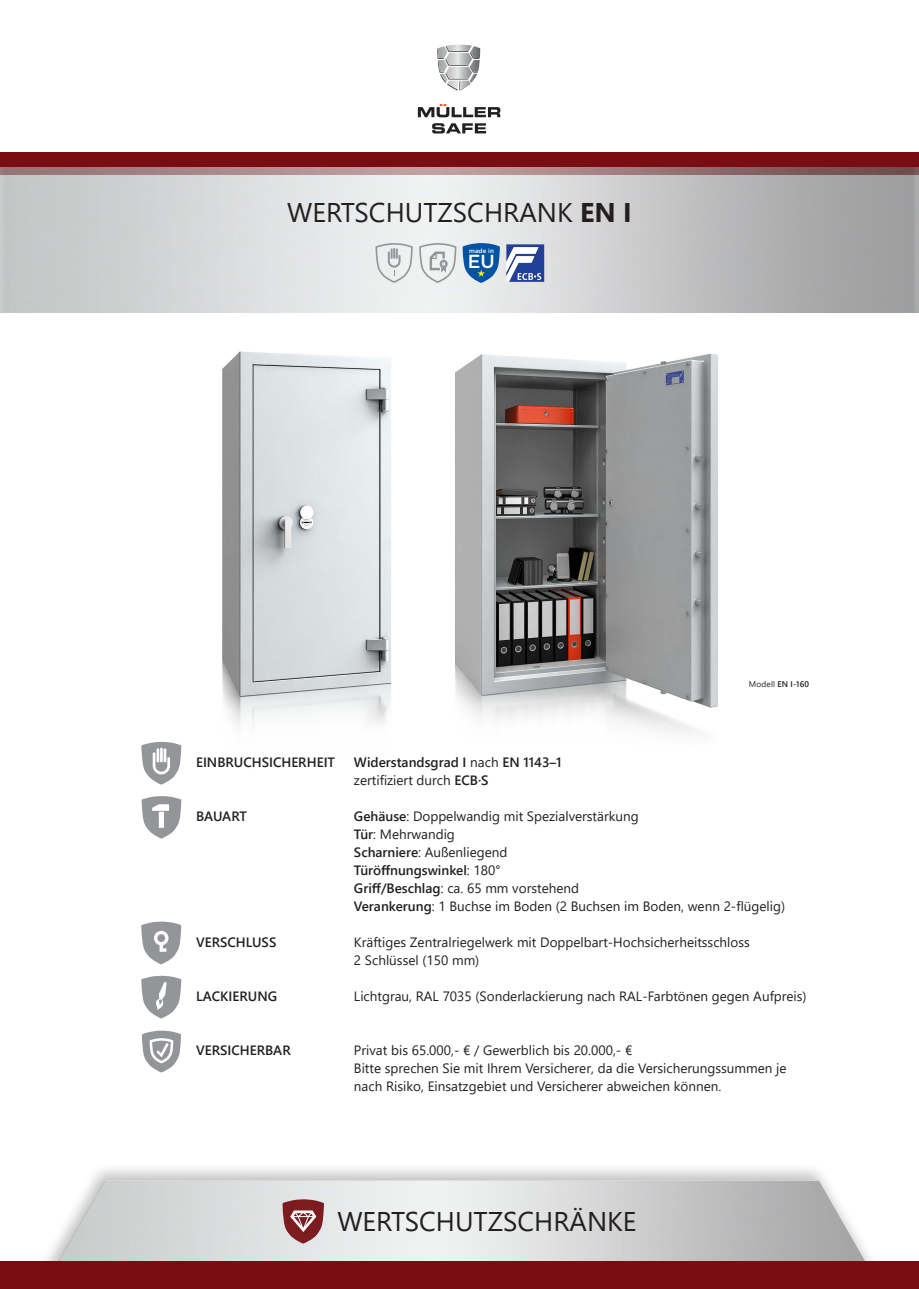
<style>
.page{position:relative;width:919px;height:1289px;background:#fff}
.page>*{position:absolute;margin:0;border:0;box-sizing:border-box;transform-origin:0 0}
.t1{font:27px "Segoe UI";color:#231f20}
.t2{font:500 18.9px "Gotham";color:#fff}
.t3{font:13.5px/18px "Segoe UI";color:#231f20}
.t4{font:600 13.5px "Segoe UI";color:#231f20}
.t5{font:600 8.25px "Segoe UI";color:#231f20}
.t6{font:500 6.15px "Gotham";color:#fff}
.s1{font-weight:700}
.s2{font-weight:400}
.s3{font-weight:600}
</style>
<div class="page">
<div style="left:0;top:153px;width:918px;height:22px;background:#790d11"></div>
<div style="left:36px;top:1161px;width:844px;height:120px;background:#231f20;opacity:.41"></div>
<img style="left:36px;top:1180px;width:844px;height:81px">
<img style="left:0;top:167px;width:918px;height:145px">
<div style="left:0;top:1261px;width:918px;height:27px;background:#790d11"></div>
<img style="left:160px;top:351px;width:232px;height:400px">
<img style="left:455px;top:353px;width:263px;height:381px">
<svg style="left:432px;top:123px;width:54px;height:10px"></svg>
<svg style="left:418px;top:104px;width:82px;height:13px"></svg>
<svg style="left:437px;top:45px;width:43px;height:46px"></svg>
<svg style="left:419px;top:242px;width:81px;height:42px"></svg>
<svg style="left:506px;top:244px;width:38px;height:38px"></svg>
<svg style="left:375px;top:242px;width:38px;height:42px;background:#dadcdd"></svg>
<svg style="left:282px;top:1199px;width:42px;height:44px;background:#a36366"></svg>
<svg style="left:142px;top:796px;width:39px;height:42px"></svg>
<svg style="left:141px;top:742px;width:40px;height:42px"></svg>
<svg style="left:141px;top:975px;width:40px;height:43px"></svg>
<svg style="left:141px;top:921px;width:40px;height:43px"></svg>
<svg style="left:142px;top:1030px;width:39px;height:43px"></svg>
<p class="t1" style="left:287px;top:187px;width:346px">WERTSCHUTZSCHRANK <span class="s1">EN I</span></p>
<p class="t6" style="left:469px;top:247px;width:26px">made in</p>
<p class="t2" style="left:468px;top:250px;width:28px">EU</p>
<p class="t5" style="left:748px;top:676px;width:62px"><span class="s2">Modell</span> EN I-160</p>
<p class="t4" style="left:196px;top:749px;width:140px">EINBRUCHSICHERHEIT</p>
<p class="t4" style="left:196px;top:803px;width:52px">BAUART</p>
<p class="t4" style="left:196px;top:929px;width:82px">VERSCHLUSS</p>
<p class="t4" style="left:196px;top:983px;width:83px">LACKIERUNG</p>
<p class="t4" style="left:196px;top:1037px;width:96px">VERSICHERBAR</p>
<p class="t4" style="left:354px;top:749px;width:209px">Widerstandsgrad I <span class="s2">nach</span> EN 1143–1</p>
<p class="t3" style="left:354px;top:769px;width:136px">zertifiziert durch <span class="s3">ECB·S</span></p>
<p class="t3" style="left:354px;top:805px;width:286px"><span class="s3">Gehäuse</span>: Doppelwandig mit Spezialverstärkung</p>
<p class="t3" style="left:354px;top:823px;width:102px"><span class="s3">Tür</span>: Mehrwandig</p>
<p class="t3" style="left:354px;top:841px;width:155px"><span class="s3">Scharniere</span>: Außenliegend</p>
<p class="t4" style="left:354px;top:857px;width:148px">Türöffnungswinkel<span class="s2">: 180°</span></p>
<p class="t3" style="left:354px;top:877px;width:226px"><span class="s3">Griff/Beschlag</span>: ca. 65 mm vorstehend</p>
<p class="t3" style="left:354px;top:895px;width:432px"><span class="s3">Verankerung</span>: 1 Buchse im Boden (2 Buchsen im Boden, wenn 2-flügelig)</p>
<p class="t3" style="left:354px;top:931px;width:397px">Kräftiges Zentralriegelwerk mit Doppelbart-Hochsicherheitsschloss</p>
<p class="t3" style="left:354px;top:949px;width:127px">2 Schlüssel (150 mm)</p>
<p class="t3" style="left:354px;top:985px;width:454px">Lichtgrau, RAL 7035 (Sonderlackierung nach RAL-Farbtönen gegen Aufpreis)</p>
<p class="t3" style="left:354px;top:1039px;width:280px">Privat bis 65.000,- € / Gewerblich bis 20.000,- €</p>
<p class="t3" style="left:354px;top:1057px;width:434px">Bitte sprechen Sie mit Ihrem Versicherer, da die Versicherungssummen je nach Risiko, Einsatzgebiet und Versicherer abweichen können.</p>
<p class="t1" style="left:337px;top:1195px;width:301px">WERTSCHUTZSCHRÄNKE</p>
</div>
